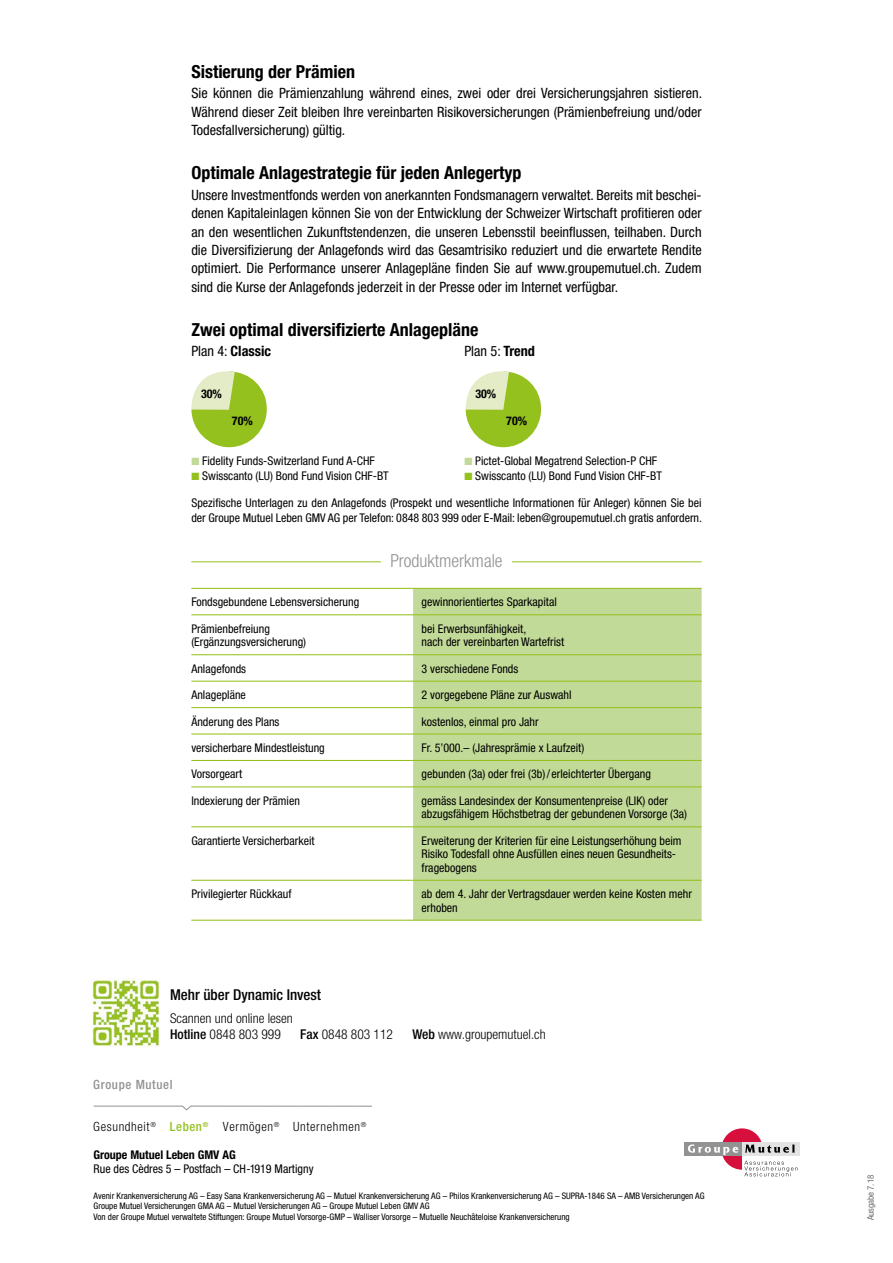
<style>
.page{position:relative;width:893px;height:1263px;background:#fff}
.page>*{position:absolute;margin:0;border:0;box-sizing:border-box;transform-origin:0 0}
.t1{font:700 condensed 18px "Helvetica Neue LT";color:#000}
.t2{font:300 condensed 18px "Helvetica Neue LT";color:#929292}
.t3{font:500 condensed 15px "Helvetica Neue LT";color:#000}
.t4{font:condensed 14.25px/18.3px "Helvetica Neue LT";color:#000;text-align:justify}
.t5{font:700 condensed 14.25px "Helvetica Neue LT";color:#000}
.t6{font:300 condensed 13.5px/16.2px "Helvetica Neue LT";color:#000}
.t7{font:300 condensed 12.75px "Helvetica Neue LT";letter-spacing:.05em;color:#000}
.t8{font:500 condensed 12.75px "Helvetica Neue LT";letter-spacing:.05em;color:#929292}
.t9{font:500 condensed 12.75px "Helvetica Neue LT";letter-spacing:.05em;color:#95c11f}
.t10{font:condensed 12px/13.5px "Helvetica Neue LT";color:#000}
.t11{font:700 condensed 12px "Helvetica Neue LT";color:#000}
.t12{font:condensed 9px/10.5px "Helvetica Neue LT";color:#000}
.t13{font:condensed 9px "Helvetica Neue LT";letter-spacing:-.005em;color:#706f6f}
.s1{font-weight:400}
.s2{font-weight:700}
.s3{color:#c1da98}
.s4{color:#95c11f}
.s5{font-weight:500}
</style>
<div class="page">
<img style="left:91px;top:979px;width:69px;height:68px">
<svg style="left:191px;top:371px;width:76px;height:76px"></svg>
<svg style="left:466px;top:371px;width:75px;height:76px"></svg>
<hr style="left:191px;top:561px;width:511px;height:1px;background:#95c11f">
<div style="left:381px;top:548px;width:130px;height:23px;background:#fff"></div>
<div style="left:413px;top:589px;width:289px;height:331px;background:#c1da98"></div>
<hr style="left:191px;top:588px;width:222px;height:1px;background:#95c11f">
<hr style="left:191px;top:614px;width:222px;height:1px;background:#95c11f">
<hr style="left:191px;top:654px;width:222px;height:1px;background:#95c11f">
<hr style="left:191px;top:681px;width:222px;height:1px;background:#95c11f">
<hr style="left:191px;top:707px;width:222px;height:1px;background:#95c11f">
<hr style="left:191px;top:733px;width:222px;height:1px;background:#95c11f">
<hr style="left:191px;top:760px;width:222px;height:1px;background:#95c11f">
<hr style="left:191px;top:786px;width:222px;height:1px;background:#95c11f">
<hr style="left:191px;top:826px;width:222px;height:1px;background:#95c11f">
<hr style="left:191px;top:880px;width:222px;height:1px;background:#95c11f">
<hr style="left:191px;top:920px;width:222px;height:1px;background:#95c11f">
<hr style="left:413px;top:588px;width:289px;height:1px;background:#95c11f">
<hr style="left:413px;top:614px;width:289px;height:1px;background:#95c11f">
<hr style="left:413px;top:654px;width:289px;height:1px;background:#95c11f">
<hr style="left:413px;top:681px;width:289px;height:1px;background:#95c11f">
<hr style="left:413px;top:707px;width:289px;height:1px;background:#95c11f">
<hr style="left:413px;top:733px;width:289px;height:1px;background:#95c11f">
<hr style="left:413px;top:760px;width:289px;height:1px;background:#95c11f">
<hr style="left:413px;top:786px;width:289px;height:1px;background:#95c11f">
<hr style="left:413px;top:826px;width:289px;height:1px;background:#95c11f">
<hr style="left:413px;top:880px;width:289px;height:1px;background:#95c11f">
<hr style="left:413px;top:920px;width:289px;height:1px;background:#95c11f">
<div style="left:685px;top:1142px;width:57px;height:14px;background:#929292"></div>
<div style="left:742px;top:1142px;width:57px;height:14px;background:#e3e3e3"></div>
<svg style="left:688px;top:1128px;width:110px;height:48px"></svg>
<svg style="left:93px;top:1105px;width:279px;height:6px"></svg>
<h1 class="t1" style="left:191px;top:60px;width:165px">Sistierung der Prämien</h1>
<p class="t4" style="left:191px;top:84px;width:512px">Sie können die Prämienzahlung während eines, zwei oder drei Versicherungsjahren sistieren.<br>Während dieser Zeit bleiben Ihre vereinbarten Risikoversicherungen (Prämienbefreiung und/oder Todesfallversicherung) gültig.</p>
<h1 class="t1" style="left:191px;top:162px;width:332px">Optimale Anlagestrategie für jeden Anlegertyp</h1>
<p class="t4" style="left:191px;top:185px;width:512px">Unsere Investmentfonds werden von anerkannten Fondsmanagern verwaltet. Bereits mit beschei&shy;denen Kapitaleinlagen können Sie von der Entwicklung der Schweizer Wirtschaft profitieren oder an den wesentlichen Zukunftstendenzen, die unseren Lebensstil beeinflussen, teilhaben. Durch die Diversifizierung der Anlagefonds wird das Gesamtrisiko reduziert und die erwartete Rendite optimiert. Die Performance unserer Anlagepläne finden Sie auf www.groupemutuel.ch. Zudem sind die Kurse der Anlagefonds jederzeit in der Presse oder im Internet verfügbar.</p>
<h1 class="t1" style="left:191px;top:319px;width:289px">Zwei optimal diversifizierte Anlagepläne</h1>
<p class="t5" style="left:191px;top:343px;width:81px"><span class="s1">Plan 4:</span> Classic</p>
<p class="t4" style="left:464px;top:342px;width:72px">Plan 5: <span class="s2">Trend</span></p>
<p class="t11" style="left:201px;top:386px;width:22px">30%</p>
<p class="t11" style="left:232px;top:413px;width:22px">70%</p>
<p class="t11" style="left:475px;top:386px;width:22px">30%</p>
<p class="t11" style="left:506px;top:413px;width:22px">70%</p>
<p class="t10" style="left:191px;top:454px;width:185px"><span class="s3">■</span> Fidelity Funds-Switzerland Fund A-CHF</p>
<p class="t10" style="left:464px;top:454px;width:194px"><span class="s3">■</span> Pictet-Global Megatrend Selection-P CHF</p>
<p class="t10" style="left:191px;top:469px;width:199px"><span class="s4">■</span> Swisscanto (LU) Bond Fund Vision CHF-BT</p>
<p class="t10" style="left:464px;top:469px;width:199px"><span class="s4">■</span> Swisscanto (LU) Bond Fund Vision CHF-BT</p>
<p class="t10" style="left:191px;top:495px;width:512px;line-height:15px">Spezifische Unterlagen zu den Anlagefonds (Prospekt und wesentliche Informationen für Anleger) können Sie bei der Groupe Mutuel Leben GMV AG per Telefon: 0848 803 999 oder E-Mail: leben@groupemutuel.ch gratis anfordern.</p>
<h1 class="t2" style="left:390px;top:550px;width:114px">Produktmerkmale</h1>
<p class="t10" style="left:191px;top:595px;width:169px">Fondsgebundene Lebensversicherung</p>
<p class="t10" style="left:422px;top:595px;width:137px">gewinnorientiertes Sparkapital</p>
<p class="t10" style="left:191px;top:622px;width:116px">Prämienbefreiung (Ergänzungsversicherung)</p>
<p class="t10" style="left:422px;top:622px;width:144px">bei Erwerbsunfähigkeit,<br>nach der vereinbarten Wartefrist</p>
<p class="t10" style="left:191px;top:662px;width:56px">Anlagefonds</p>
<p class="t10" style="left:422px;top:662px;width:98px">3 verschiedene Fonds</p>
<p class="t10" style="left:191px;top:688px;width:56px">Anlagepläne</p>
<p class="t10" style="left:422px;top:688px;width:151px">2 vorgegebene Pläne zur Auswahl</p>
<p class="t10" style="left:191px;top:714px;width:90px">Änderung des Plans</p>
<p class="t10" style="left:422px;top:714px;width:119px">kostenlos, einmal pro Jahr</p>
<p class="t10" style="left:191px;top:741px;width:135px">versicherbare Mindestleistung</p>
<p class="t10" style="left:422px;top:741px;width:164px">Fr. 5’000.– (Jahresprämie x Laufzeit)</p>
<p class="t10" style="left:191px;top:767px;width:52px">Vorsorgeart</p>
<p class="t10" style="left:422px;top:767px;width:231px">gebunden (3a) oder frei (3b)/ erleichterter Übergang</p>
<p class="t10" style="left:191px;top:794px;width:110px">Indexierung der Prämien</p>
<p class="t10" style="left:422px;top:794px;width:267px">gemäss Landesindex der Konsumentenpreise (LIK) oder abzugsfähigem Höchstbetrag der gebundenen Vorsorge (3a)</p>
<p class="t10" style="left:191px;top:834px;width:125px">Garantierte Versicherbarkeit</p>
<p class="t10" style="left:422px;top:834px;width:261px">Erweiterung der Kriterien für eine Leistungserhöhung beim<br>Risiko Todesfall ohne Ausfüllen eines neuen Gesundheits&shy;fragebogens</p>
<p class="t10" style="left:191px;top:887px;width:102px">Privilegierter Rückkauf</p>
<p class="t10" style="left:422px;top:887px;width:272px">ab dem 4. Jahr der Vertragsdauer werden keine Kosten mehr erhoben</p>
<p class="t3" style="left:170px;top:986px;width:153px">Mehr über Dynamic Invest</p>
<p class="t6" style="left:170px;top:1010px;width:124px">Scannen und online lesen<br><span class="s5">Hotline</span> 0848 803 999</p>
<p class="t7" style="left:178px;top:1016px;width:62px">Patrimoine<sup>®</sup></p>
<p class="t7" style="left:252px;top:1016px;width:59px">Entreprise<sup>®</sup></p>
<p class="t6" style="left:300px;top:1026px;width:94px"><span class="s5">Fax</span> 0848 803 112</p>
<p class="t6" style="left:412px;top:1026px;width:135px"><span class="s5">Web</span> www.groupemutuel.ch</p>
<p class="t8" style="left:93px;top:1077px;width:81px">Groupe Mutuel</p>
<p class="t7" style="left:93px;top:1119px;width:64px">Gesundheit<sup>®</sup></p>
<p class="t9" style="left:170px;top:1119px;width:40px">Leben<sup>®</sup></p>
<p class="t7" style="left:223px;top:1119px;width:58px">Vermögen<sup>®</sup></p>
<p class="t7" style="left:293px;top:1119px;width:75px">Unternehmen<sup>®</sup></p>
<p class="t11" style="left:94px;top:1147px;width:144px">Groupe Mutuel Leben GMV AG</p>
<p class="t10" style="left:94px;top:1162px;width:222px">Rue des Cèdres 5 – Postfach – CH-1919 Martigny</p>
<p class="t12" style="left:94px;top:1190px;width:612px">Avenir Krankenversicherung AG – Easy Sana Krankenversicherung AG – Mutuel Krankenversicherung AG – Philos Krankenversicherung AG – SUPRA-1846 SA – AMB Versicherungen AG<br>Groupe Mutuel Versicherungen GMA AG – Mutuel Versicherungen AG – Groupe Mutuel Leben GMV AG<br>Von der Groupe Mutuel verwaltete Stiftungen: Groupe Mutuel Vorsorge-GMP – Walliser Vorsorge – Mutuelle Neuchâteloise Krankenversicherung</p>
<p class="t13" style="left:865px;top:1220px;width:47px;rotate:-90deg">Ausgabe 7.18</p>
</div>
